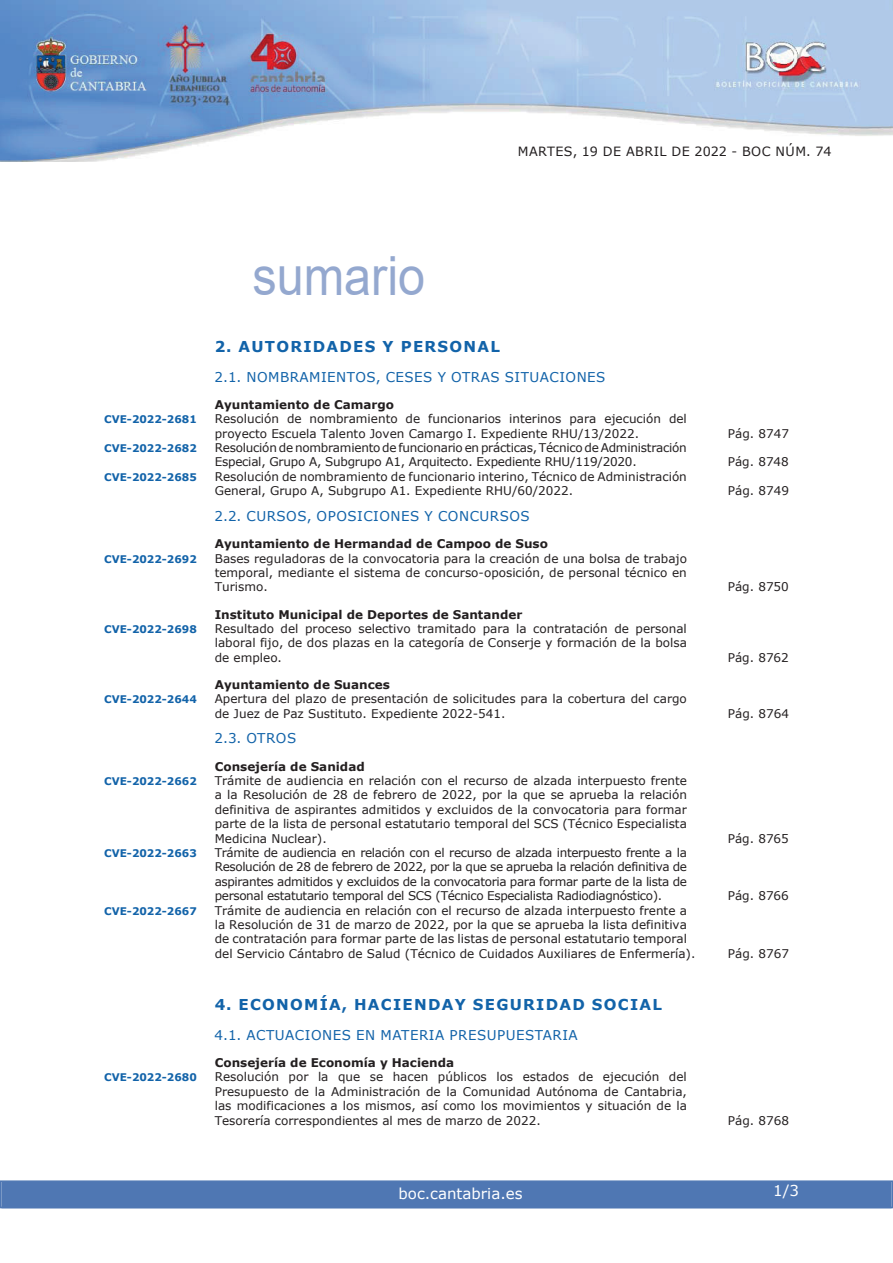
<style>
.page{position:relative;width:893px;height:1263px;background:#fff}
.page>*{position:absolute;margin:0;border:0;box-sizing:border-box;transform-origin:0 0}
.t1{font:54px "Arial";color:#94a8cf;scale:.9 1}
.t2{font:700 15px "Verdana";letter-spacing:.085em;color:#1263a9}
.t3{font:15px "Verdana";color:#fff}
.t4{font:13.5px "Verdana";letter-spacing:.035em;color:#1263a9}
.t5{font:12.75px "Verdana";letter-spacing:.035em;color:#231f20}
.t6{font:12px/14.4px "Verdana";color:#231f20;text-align:justify}
.t7{font:700 12px "Verdana";color:#231f20}
.t8{font:12px/14.4px "Verdana";letter-spacing:-.02em;color:#231f20}
.t9{font:700 10.5px "Verdana";color:#1263a9}
</style>
<div class="page">
<img style="left:0;top:0;width:893px;height:161px">
<div style="left:2px;top:1181px;width:889px;height:27px;background:#4f77b3"></div>
<div style="left:0;top:1180px;width:893px;height:28px;border:2px solid #4f77b3"></div>
<h1 class="t1" style="left:252px;top:246px;width:194px">sumario</h1>
<p class="t5" style="left:518px;top:143px;width:315px">MARTES, 19 DE ABRIL DE 2022 - BOC NÚM. 74</p>
<p class="t2" style="left:215px;top:337px;width:287px">2. AUTORIDADES Y PERSONAL</p>
<p class="t4" style="left:214px;top:368px;width:392px">2.1. NOMBRAMIENTOS, CESES Y OTRAS SITUACIONES</p>
<p class="t7" style="left:215px;top:397px;width:181px">Ayuntamiento de Camargo</p>
<p class="t9" style="left:104px;top:413px;width:94px">CVE-2022-2681</p>
<p class="t6" style="left:215px;top:411px;width:474px">Resolución de nombramiento de funcionarios interinos para ejecución del proyecto Escuela Talento Joven Camargo I. Expediente RHU/13/2022.</p>
<p class="t9" style="left:104px;top:441px;width:94px">CVE-2022-2682</p>
<p class="t8" style="left:215px;top:440px;width:474px">Resolución de nombramiento de funcionario en prácticas, Técnico de Administración<br>Especial, Grupo A, Subgrupo A1, Arquitecto. Expediente RHU/119/2020.</p>
<p class="t9" style="left:104px;top:470px;width:94px">CVE-2022-2685</p>
<p class="t6" style="left:215px;top:469px;width:474px">Resolución de nombramiento de funcionario interino, Técnico de Administración<br>General, Grupo A, Subgrupo A1. Expediente RHU/60/2022.</p>
<p class="t4" style="left:214px;top:507px;width:317px">2.2. CURSOS, OPOSICIONES Y CONCURSOS</p>
<p class="t7" style="left:215px;top:536px;width:335px">Ayuntamiento de Hermandad de Campoo de Suso</p>
<p class="t9" style="left:104px;top:552px;width:94px">CVE-2022-2692</p>
<p class="t6" style="left:215px;top:551px;width:474px">Bases reguladoras de la convocatoria para la creación de una bolsa de trabajo temporal, mediante el sistema de concurso-oposición, de personal técnico en Turismo.</p>
<p class="t7" style="left:215px;top:606px;width:309px">Instituto Municipal de Deportes de Santander</p>
<p class="t9" style="left:104px;top:622px;width:94px">CVE-2022-2698</p>
<p class="t6" style="left:215px;top:621px;width:474px">Resultado del proceso selectivo tramitado para la contratación de personal laboral fijo, de dos plazas en la categoría de Conserje y formación de la bolsa de empleo.</p>
<p class="t7" style="left:215px;top:677px;width:177px">Ayuntamiento de Suances</p>
<p class="t9" style="left:104px;top:693px;width:94px">CVE-2022-2644</p>
<p class="t6" style="left:215px;top:691px;width:474px">Apertura del plazo de presentación de solicitudes para la cobertura del cargo de Juez de Paz Sustituto. Expediente 2022-541.</p>
<p class="t4" style="left:214px;top:730px;width:83px">2.3. OTROS</p>
<p class="t7" style="left:215px;top:759px;width:151px">Consejería de Sanidad</p>
<p class="t9" style="left:104px;top:774px;width:94px">CVE-2022-2662</p>
<p class="t6" style="left:215px;top:773px;width:474px">Trámite de audiencia en relación con el recurso de alzada interpuesto frente a la Resolución de 28 de febrero de 2022, por la que se aprueba la relación definitiva de aspirantes admitidos y excluidos de la convocatoria para formar parte de la lista de personal estatutario temporal del SCS (Técnico Especialista Medicina Nuclear).</p>
<p class="t9" style="left:104px;top:846px;width:94px">CVE-2022-2663</p>
<p class="t6" style="left:215px;top:845px;width:474px">Trámite de audiencia en relación con el recurso de alzada interpuesto frente a la Resolución de 28 de febrero de 2022, por la que se aprueba la relación definitiva de aspirantes admitidos y excluidos de la convocatoria para formar parte de la lista de personal estatutario temporal del SCS (Técnico Especialista Radiodiagnóstico).</p>
<p class="t9" style="left:104px;top:904px;width:94px">CVE-2022-2667</p>
<p class="t6" style="left:215px;top:903px;width:482px;text-align:left">Trámite de audiencia en relación con el recurso de alzada interpuesto frente a la Resolución de 31 de marzo de 2022, por la que se aprueba la lista definitiva de contratación para formar parte de las listas de personal estatutario temporal del Servicio Cántabro de Salud (Técnico de Cuidados Auxiliares de Enfermería).</p>
<p class="t2" style="left:215px;top:995px;width:449px">4. ECONOMÍA, HACIENDAY SEGURIDAD SOCIAL</p>
<p class="t4" style="left:214px;top:1026px;width:365px">4.1. ACTUACIONES EN MATERIA PRESUPUESTARIA</p>
<p class="t7" style="left:215px;top:1055px;width:241px">Consejería de Economía y Hacienda</p>
<p class="t9" style="left:104px;top:1071px;width:94px">CVE-2022-2680</p>
<p class="t6" style="left:215px;top:1069px;width:474px">Resolución por la que se hacen públicos los estados de ejecución del Presupuesto de la Administración de la Comunidad Autónoma de Cantabria, las modificaciones a los mismos, así como los movimientos y situación de la Tesorería correspondientes al mes de marzo de 2022.</p>
<p class="t3" style="left:398px;top:1184px;width:126px">boc.cantabria.es</p>
<p class="t6" style="left:728px;top:426px;width:63px">Pág. 8747</p>
<p class="t6" style="left:728px;top:454px;width:63px">Pág. 8748</p>
<p class="t6" style="left:728px;top:483px;width:63px">Pág. 8749</p>
<p class="t6" style="left:728px;top:579px;width:63px">Pág. 8750</p>
<p class="t6" style="left:728px;top:650px;width:63px">Pág. 8762</p>
<p class="t6" style="left:728px;top:706px;width:63px">Pág. 8764</p>
<p class="t6" style="left:728px;top:831px;width:63px">Pág. 8765</p>
<p class="t6" style="left:728px;top:888px;width:63px">Pág. 8766</p>
<p class="t6" style="left:728px;top:946px;width:63px">Pág. 8767</p>
<p class="t6" style="left:728px;top:1113px;width:63px">Pág. 8768</p>
<p class="t3" style="left:773px;top:1181px;width:27px">1/3</p>
</div>
